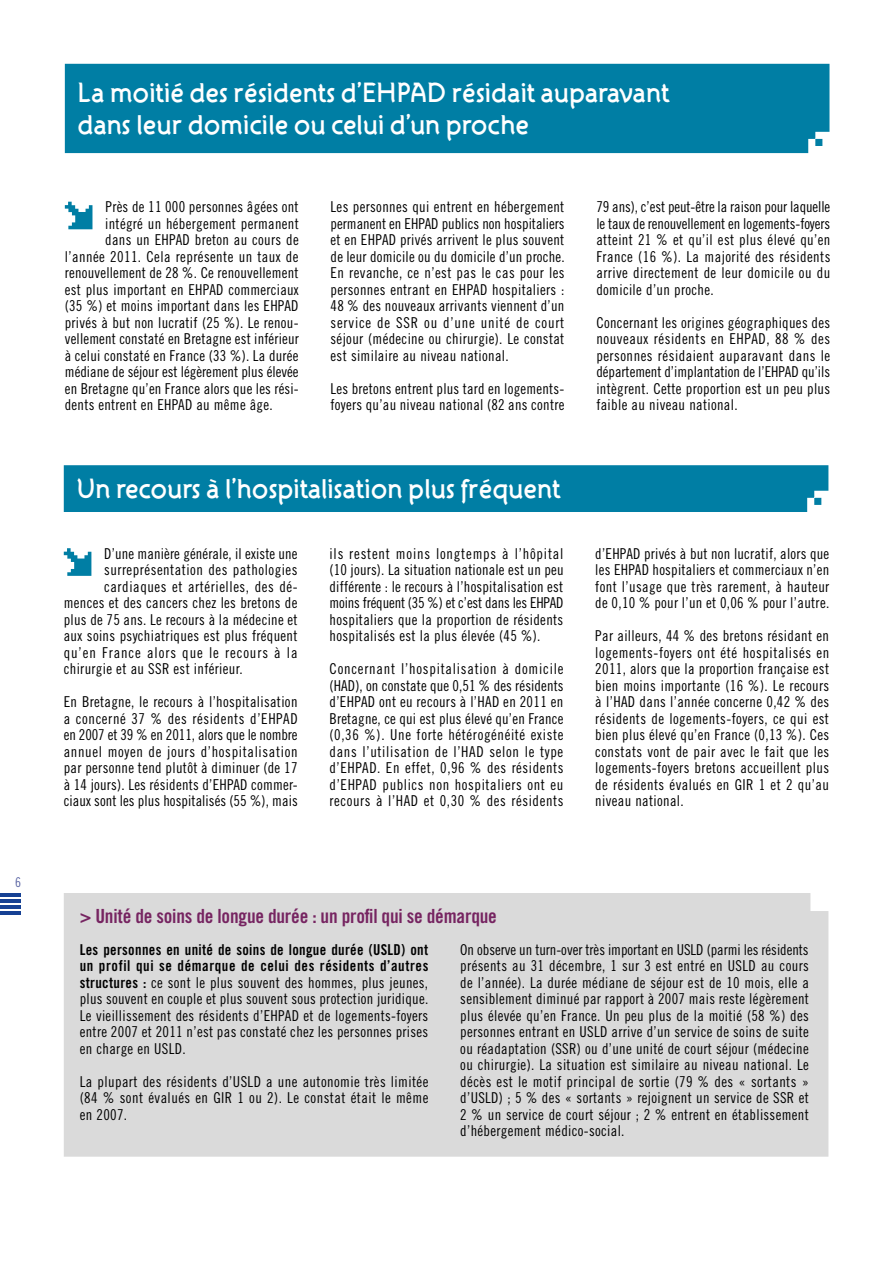
<style>
.page{position:relative;width:893px;height:1263px;background:#fff}
.page>*{position:absolute;margin:0;border:0;box-sizing:border-box;transform-origin:0 0}
.t1{font:700 27px/32.4px "Atelier Sans ITC Std";color:#fff;scale:.95 1}
.t2{font:19.5px "Trade Gothic LT Std Bd Cn 20";letter-spacing:-.01em;color:#762461}
.t3{font:15px/16.5px "Trade Gothic LT Std Cn 18";letter-spacing:.02em;color:#000;text-align:justify}
.t4{font:15px/16.5px "Trade Gothic LT Std Bd Cn 20";letter-spacing:.04em;color:#000}
.t5{font:15px "Trade Gothic LT Std Cn 18";color:#000}
.t6{font:15px "Trade Gothic LT Std Cn 18";letter-spacing:.06em;color:#000}
.t7{font:15px "Trade Gothic LT Std Cn 18";letter-spacing:.04em;color:#000}
.t8{font:13.5px "Trade Gothic LT Std Cn 18";color:#5762a2}
.s1{font-family:"Trade Gothic LT Std Bd Cn 20"}
</style>
<div class="page">
<hr style="left:0;top:893px;width:21px;height:3px;background:#164194">
<hr style="left:0;top:905px;width:21px;height:3px;background:#164194">
<hr style="left:0;top:911px;width:21px;height:3px;background:#164194">
<hr style="left:0;top:899px;width:21px;height:3px;background:#164194">
<div style="left:65px;top:64px;width:764px;height:89px;background:#007ea4"></div>
<svg style="left:65px;top:202px;width:27px;height:27px"></svg>
<div style="left:64px;top:893px;width:764px;height:264px;background:#dadada"></div>
<div style="left:64px;top:465px;width:764px;height:47px;background:#007ea4"></div>
<svg style="left:64px;top:548px;width:27px;height:28px"></svg>
<p class="t8" style="left:15px;top:874px;width:7px">6</p>
<h1 class="t1" style="left:78px;top:76px;width:625px">La moitié des résidents d’EHPAD résidait auparavant dans leur domicile ou celui d’un proche</h1>
<p class="t3" style="left:106px;top:199px;width:195px">Près de 11 000 personnes âgées ont</p>
<p class="t3" style="left:105px;top:215px;width:195px">intégré un hébergement permanent</p>
<p class="t3" style="left:105px;top:232px;width:195px">dans un EHPAD breton au cours de</p>
<p class="t3" style="left:65px;top:248px;width:235px">l’année 2011. Cela représente un taux de</p>
<p class="t3" style="left:65px;top:265px;width:235px">renouvellement de 28 %. Ce renouvellement</p>
<p class="t3" style="left:65px;top:281px;width:235px">est plus important en EHPAD commerciaux</p>
<p class="t3" style="left:65px;top:298px;width:235px">(35 %) et moins important dans les EHPAD</p>
<p class="t3" style="left:65px;top:314px;width:235px">privés à but non lucratif (25 %). Le renou-</p>
<p class="t3" style="left:65px;top:331px;width:235px">vellement constaté en Bretagne est inférieur</p>
<p class="t3" style="left:65px;top:347px;width:235px">à celui constaté en France (33 %). La durée</p>
<p class="t5" style="left:65px;top:363px;width:235px">médiane de séjour est légèrement plus élevée</p>
<p class="t3" style="left:65px;top:380px;width:235px">en Bretagne qu’en France alors que les rési-</p>
<p class="t3" style="left:65px;top:397px;width:209px">dents entrent en EHPAD au même âge.</p>
<p class="t3" style="left:331px;top:199px;width:236px">Les personnes qui entrent en hébergement permanent en EHPAD publics non hospitaliers et en EHPAD privés arrivent le plus souvent de leur domicile ou du domicile d’un proche.<br>En revanche, ce n’est pas le cas pour les personnes entrant en EHPAD hospitaliers :<br>48 % des nouveaux arrivants viennent d’un service de SSR ou d’une unité de court séjour (médecine ou chirurgie). Le constat est similaire au niveau national.</p>
<p class="t3" style="left:331px;top:380px;width:235px">Les bretons entrent plus tard en logements&shy;foyers qu’au niveau national (82 ans contre</p>
<h1 class="t1" style="left:77px;top:472px;width:512px">Un recours à l’hospitalisation plus fréquent</h1>
<p class="t3" style="left:104px;top:545px;width:195px">D’une manière générale, il existe une</p>
<p class="t3" style="left:104px;top:562px;width:195px">surreprésentation des pathologies</p>
<p class="t7" style="left:104px;top:578px;width:195px">cardiaques et artérielles, des dé-</p>
<p class="t3" style="left:64px;top:595px;width:235px">mences et des cancers chez les bretons de</p>
<p class="t3" style="left:64px;top:611px;width:235px">plus de 75 ans. Le recours à la médecine et</p>
<p class="t3" style="left:64px;top:628px;width:235px">aux soins psychiatriques est plus fréquent</p>
<p class="t6" style="left:64px;top:644px;width:235px">qu’en France alors que le recours à la</p>
<p class="t3" style="left:64px;top:661px;width:180px">chirurgie et au SSR est inférieur.</p>
<p class="t3" style="left:64px;top:694px;width:235px">En Bretagne, le recours à l’hospitalisation a concerné 37 % des résidents d’EHPAD en 2007 et 39 % en 2011, alors que le nombre annuel moyen de jours d’hospitalisation par personne tend plutôt à diminuer (de 17 à 14 jours). Les résidents d’EHPAD commer&shy;ciaux sont les plus hospitalisés (55 %), mais</p>
<p class="t3" style="left:330px;top:545px;width:236px">ils restent moins longtemps à l’hôpital (10 jours). La situation nationale est un peu différente : le recours à l’hospitalisation est moins fréquent (35 %) et c’est dans les EHPAD hospitaliers que la proportion de résidents hospitalisés est la plus élevée (45 %).</p>
<p class="t3" style="left:330px;top:661px;width:236px">Concernant l’hospitalisation à domicile (HAD), on constate que 0,51 % des résidents d’EHPAD ont eu recours à l’HAD en 2011 en Bretagne, ce qui est plus élevé qu’en France (0,36 %). Une forte hétérogénéité existe dans l’utilisation de l’HAD selon le type d’EHPAD. En effet, 0,96 % des résidents d’EHPAD publics non hospitaliers ont eu recours à l’HAD et 0,30 % des résidents</p>
<p class="t3" style="left:596px;top:199px;width:236px">79 ans), c’est peut-être la raison pour laquelle le taux de renouvellement en logements-foyers atteint 21 % et qu’il est plus élevé qu’en France (16 %). La majorité des résidents arrive directement de leur domicile ou du domicile d’un proche.</p>
<p class="t3" style="left:596px;top:314px;width:235px">Concernant les origines géographiques des nouveaux résidents en EHPAD, 88 % des personnes résidaient auparavant dans le département d’implantation de l’EHPAD qu’ils intègrent. Cette proportion est un peu plus faible au niveau national.</p>
<p class="t3" style="left:595px;top:545px;width:236px">d’EHPAD privés à but non lucratif, alors que les EHPAD hospitaliers et commerciaux n’en font l’usage que très rarement, à hauteur de 0,10 % pour l’un et 0,06 % pour l’autre.</p>
<p class="t3" style="left:595px;top:628px;width:236px">Par ailleurs, 44 % des bretons résidant en logements-foyers ont été hospitalisés en 2011, alors que la proportion française est bien moins importante (16 %). Le recours à l’HAD dans l’année concerne 0,42 % des résidents de logements-foyers, ce qui est bien plus élevé qu’en France (0,13 %). Ces constats vont de pair avec le fait que les logements-foyers bretons accueillent plus de résidents évalués en GIR 1 et 2 qu’au niveau national.</p>
<h2 class="t2" style="left:80px;top:904px;width:419px">&gt; Unité de soins de longue durée : un profil qui se démarque</h2>
<p class="t4" style="left:80px;top:941px;width:350px">Les personnes en unité de soins de longue durée (USLD) ont un profil qui se démarque de celui des résidents d’autres</p>
<p class="t3" style="left:80px;top:974px;width:350px"><span class="s1">structures :</span> ce sont le plus souvent des hommes, plus jeunes, plus souvent en couple et plus souvent sous protection juridique.<br>Le vieillissement des résidents d’EHPAD et de logements-foyers entre 2007 et 2011 n’est pas constaté chez les personnes prises en charge en USLD.</p>
<p class="t3" style="left:80px;top:1073px;width:350px">La plupart des résidents d’USLD a une autonomie très limitée (84 % sont évalués en GIR 1 ou 2). Le constat était le même en 2007.</p>
<p class="t3" style="left:460px;top:941px;width:350px">On observe un turn-over très important en USLD (parmi les résidents présents au 31 décembre, 1 sur 3 est entré en USLD au cours de l’année). La durée médiane de séjour est de 10 mois, elle a sensiblement diminué par rapport à 2007 mais reste légèrement plus élevée qu’en France. Un peu plus de la moitié (58 %) des personnes entrant en USLD arrive d’un service de soins de suite ou réadaptation (SSR) ou d’une unité de court séjour (médecine ou chirurgie). La situation est similaire au niveau national. Le décès est le motif principal de sortie (79 % des « sortants » d’USLD) ; 5 % des « sortants » rejoignent un service de SSR et 2 % un service de court séjour ; 2 % entrent en établissement d’hébergement médico-social.</p>
</div>
